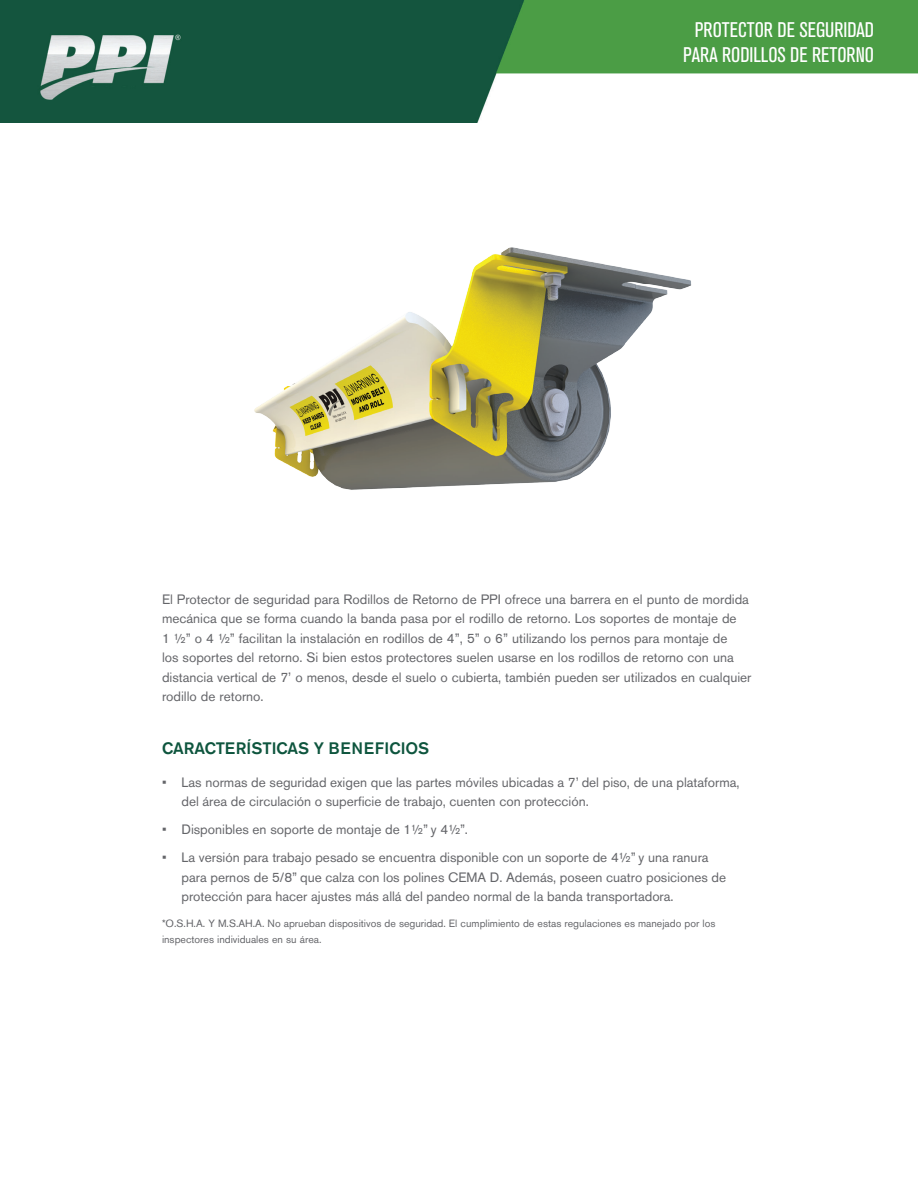
<style>
.page{position:relative;width:918px;height:1188px;background:#fff}
.page>*{position:absolute;margin:0;border:0;box-sizing:border-box;transform-origin:0 0}
.t1{font:condensed 21px/25.2px "Akzidenz Grotesk BQ";color:#fff;text-align:center}
.t2{font:500 16.5px "Akzidenz Grotesk BE";color:#0e553e}
.t3{font:13.5px/19.5px "Akzidenz Grotesk BQ";color:#646569}
.t4{font:10.5px/16.5px "Akzidenz Grotesk BQ";color:#646569}
</style>
<div class="page">
<img style="left:0;top:0;width:918px;height:123px">
<img style="left:254px;top:247px;width:438px;height:243px">
<h1 class="t1" style="left:683px;top:18px;width:193px">PROTECTOR DE SEGURIDAD<br>PARA RODILLOS DE RETORNO</h1>
<p class="t3" style="left:162px;top:589px;width:591px">El Protector de seguridad para Rodillos de Retorno de PPI ofrece una barrera en el punto de mordida mecánica que se forma cuando la banda pasa por el rodillo de retorno. Los soportes de montaje de<br>1 ½” o 4 ½” facilitan la instalación en rodillos de 4”, 5” o 6” utilizando los pernos para montaje de<br>los soportes del retorno. Si bien estos protectores suelen usarse en los rodillos de retorno con una distancia vertical de 7’ o menos, desde el suelo o cubierta, también pueden ser utilizados en cualquier rodillo de retorno.</p>
<p class="t2" style="left:162px;top:738px;width:269px">CARACTERÍSTICAS Y BENEFICIOS</p>
<p class="t3" style="left:181px;top:772px;width:560px;text-indent:-19px">• Las normas de seguridad exigen que las partes móviles ubicadas a 7’ del piso, de una plataforma, del área de circulación o superficie de trabajo, cuenten con protección.</p>
<p class="t3" style="left:162px;top:820px;width:307px">• Disponibles en soporte de montaje de 1½” y 4½”.</p>
<p class="t3" style="left:181px;top:848px;width:546px;text-indent:-19px">• La versión para trabajo pesado se encuentra disponible con un soporte de 4½” y una ranura para pernos de 5/8” que calza con los polines CEMA D. Además, poseen cuatro posiciones de protección para hacer ajustes más allá del pandeo normal de la banda transportadora.</p>
<p class="t4" style="left:162px;top:915px;width:555px">*O.S.H.A. Y M.S.AH.A. No aprueban dispositivos de seguridad. El cumplimiento de estas regulaciones es manejado por los inspectores individuales en su área.</p>
</div>
